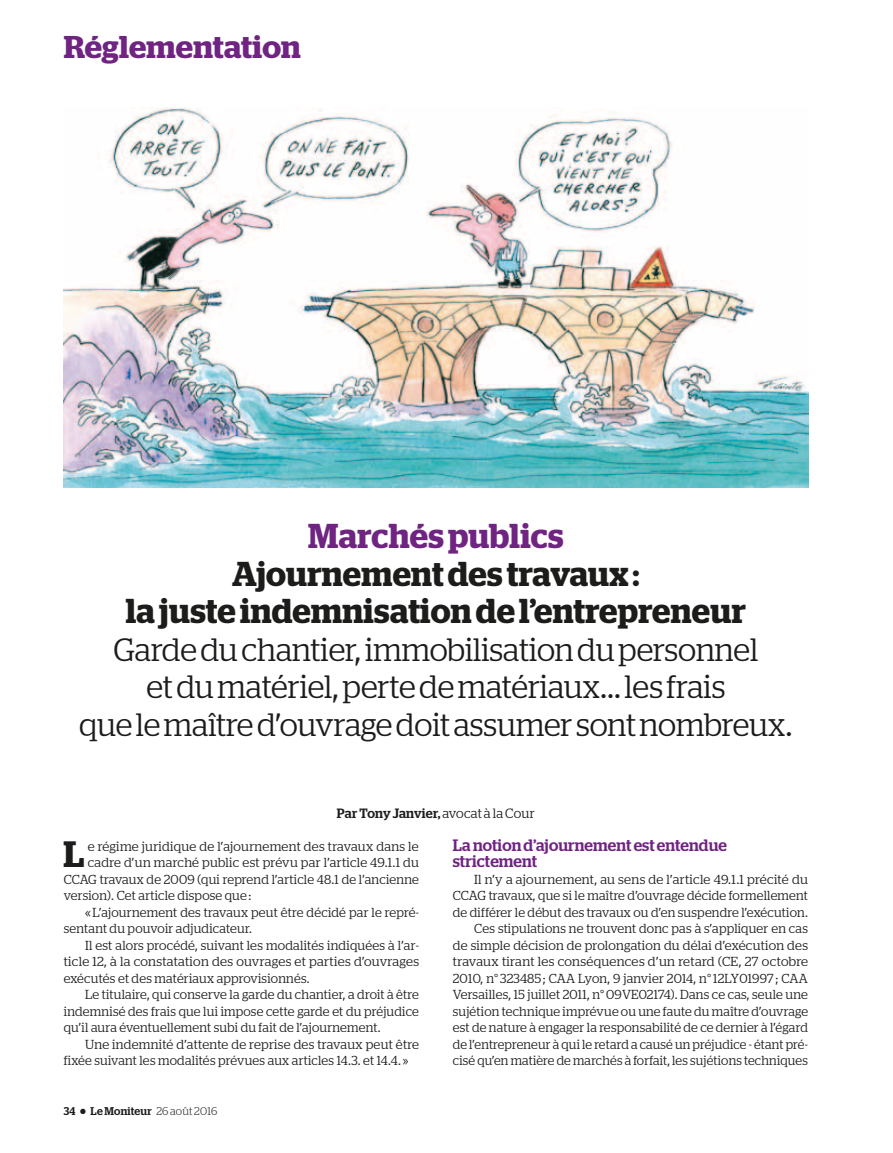
<style>
.page{position:relative;width:893px;height:1153px;background:#fff}
.page>*{position:absolute;margin:0;border:0;box-sizing:border-box;transform-origin:0 0}
.LETTRINE{font:600 36.6px "Stag";color:#1c1c1b}
.TITRE_evenement{font:600 34.5px/37.5px "Stag";letter-spacing:.01em;color:#1c1c1b;text-align:center}
.SURTITRE_evenement{font:600 34.5px "Stag";letter-spacing:.005em;color:#702482}
.CHAPEAU_evenement{font:32.25px/37.5px "Stag Text Moniteur Regualar";color:#1c1c1b;text-align:center}
.Rubrique{font:600 31.5px "Stag";letter-spacing:.005em;color:#702482}
.INTER_gros_violet{font:500 16.5px/16.5px "Stag";letter-spacing:.005em;color:#702482}
.SIGNATURE_tete{font:500 13.5px "Stag";letter-spacing:.015em;color:#1c1c1b}
.TEXTE{font:13.05px/16.5px "Stag Text Moniteur Regualar";letter-spacing:.015em;color:#1c1c1b;text-align:justify}
.LETTRINE-2{font:13.05px "Stag Text Moniteur Regualar";letter-spacing:.02em;color:#1c1c1b}
.t1{font:500 11.25px "Stag";letter-spacing:.02em;color:#1c1c1b}
.s1{font-family:"Stag Text Moniteur Regualar";font-weight:400}
.s2{font-weight:300}
</style>
<div class="page">
<img style="left:64px;top:108px;width:744px;height:379px">
<p class="Rubrique" style="left:64px;top:29px;width:239px">Réglementation</p>
<p class="SURTITRE_evenement" style="left:308px;top:515px;width:257px">Marchés publics</p>
<p class="TITRE_evenement" style="left:126px;top:554px;width:622px">Ajournement des travaux :<br>la juste indemnisation de l’entrepreneur</p>
<p class="CHAPEAU_evenement" style="left:79px;top:628px;width:715px">Garde du chantier, immobilisation du personnel<br>et du matériel, perte de matériaux… les frais<br>que le maître d’ouvrage doit assumer sont nombreux.</p>
<p class="SIGNATURE_tete" style="left:337px;top:804px;width:199px">Par Tony Janvier, <span class="s1">avocat à la Cour</span></p>
<p class="LETTRINE" style="left:63px;top:832px;width:22px">L</p>
<p class="LETTRINE-2" style="left:88px;top:836px;width:332px">e régime juridique de l’ajournement des travaux dans le</p>
<p class="LETTRINE-2" style="left:88px;top:852px;width:333px">cadre d’un marché public est prévu par l’article 49.1.1 du</p>
<p class="LETTRINE-2" style="left:64px;top:869px;width:357px">CCAG travaux de 2009 (qui reprend l’article 48.1 de l’ancienne</p>
<p class="LETTRINE-2" style="left:64px;top:885px;width:189px">version). Cet article dispose que :</p>
<p class="TEXTE" style="left:64px;top:903px;width:357px;text-indent:21px">« L’ajournement des travaux peut être décidé par le repré&shy;sentant du pouvoir adjudicateur.</p>
<p class="TEXTE" style="left:64px;top:936px;width:357px;text-indent:21px">Il est alors procédé, suivant les modalités indiquées à l’ar&shy;ticle 12, à la constatation des ouvrages et parties d’ouvrages exécutés et des matériaux approvisionnés.</p>
<p class="TEXTE" style="left:64px;top:985px;width:357px;text-indent:21px">Le titulaire, qui conserve la garde du chantier, a droit à être indemnisé des frais que lui impose cette garde et du préjudice qu’il aura éventuellement subi du fait de l’ajournement.</p>
<p class="TEXTE" style="left:64px;top:1035px;width:357px;text-indent:21px">Une indemnité d’attente de reprise des travaux peut être fixée suivant les modalités prévues aux articles 14.3. et 14.4. »</p>
<p class="t1" style="left:64px;top:1104px;width:155px">34 ● Le Moniteur <span class="s2">26 août 2016</span></p>
<p class="INTER_gros_violet" style="left:453px;top:836px;width:276px">La notion d’ajournement est entendue strictement</p>
<p class="TEXTE" style="left:453px;top:870px;width:357px;text-indent:21px">Il n’y a ajournement, au sens de l’article 49.1.1 précité du CCAG travaux, que si le maître d’ouvrage décide formellement de différer le début des travaux ou d’en suspendre l’exécution.</p>
<p class="TEXTE" style="left:453px;top:919px;width:357px;text-indent:21px">Ces stipulations ne trouvent donc pas à s’appliquer en cas de simple décision de prolongation du délai d’exécution des travaux tirant les conséquences d’un retard (CE, 27 octobre 2010, n° 323485 ; CAA Lyon, 9 janvier 2014, n° 12LY01997 ; CAA Versailles, 15 juillet 2011, n° 09VE02174). Dans ce cas, seule une sujétion technique imprévue ou une faute du maître d’ouvrage est de nature à engager la responsabilité de ce dernier à l’égard de l’entrepreneur à qui le retard a causé un préjudice - étant pré&shy;cisé qu’en matière de marchés à forfait, les sujétions techniques</p>
</div>
